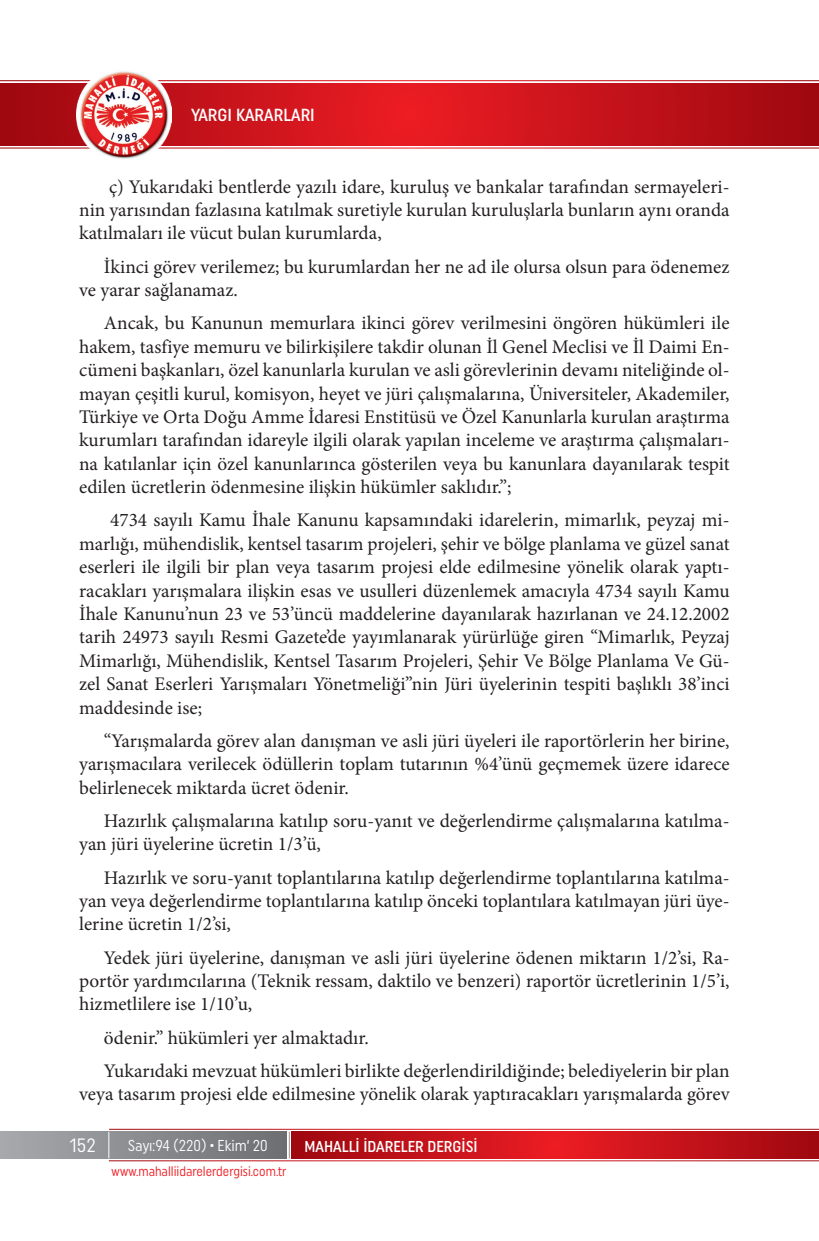
<style>
.page{position:relative;width:819px;height:1241px;background:#fff}
.page>*{position:absolute;margin:0;border:0;box-sizing:border-box;transform-origin:0 0}
.t1{font:19.25px/23.4px "Minion Pro";color:#231f20;text-align:justify}
.t2{font:19.25px "Uniform Condensed";color:#fff}
.t3{font:500 17.5px "Uniform Condensed";color:#fff}
.t4{font:500 15.75px "Uniform Condensed";color:#fff}
.t5{font:15.75px "Uniform Condensed";color:#fff;scale:.95 1}
.t6{font:13.83px "Uniform Condensed";color:#ee1d23;scale:.92 1}
</style>
<div class="page">
<svg style="left:0;top:83px;width:819px;height:62px;background:#c6121a"></svg>
<img style="left:76px;top:71px;width:96px;height:88px">
<div style="left:0;top:1131px;width:287px;height:27px;background:linear-gradient(to right,#a7a9ac,#6d6f71)"></div>
<svg style="left:292px;top:1131px;width:527px;height:27px;background:#c41219"></svg>
<svg style="left:289px;top:1131px;width:1px;height:27px"></svg>
<svg style="left:108px;top:1131px;width:1px;height:27px"></svg>
<p class="t3" style="left:191px;top:105px;width:125px">YARGI KARARLARI</p>
<p class="t1" style="left:79px;top:175px;width:652px;text-indent:30px">ç) Yukarıdaki bentlerde yazılı idare, kuruluş ve bankalar tarafından sermayeleri&shy;nin yarısından fazlasına katılmak suretiyle kurulan kuruluşlarla bunların aynı oranda katılmaları ile vücut bulan kurumlarda,</p>
<p class="t1" style="left:79px;top:255px;width:652px;text-indent:25px">İkinci görev verilemez; bu kurumlardan her ne ad ile olursa olsun para ödenemez ve yarar sağlanamaz.</p>
<p class="t1" style="left:79px;top:311px;width:652px;text-indent:25px">Ancak, bu Kanunun memurlara ikinci görev verilmesini öngören hükümleri ile hakem, tasfiye memuru ve bilirkişilere takdir olunan İl Genel Meclisi ve İl Daimi En&shy;cümeni başkanları, özel kanunlarla kurulan ve asli görevlerinin devamı niteliğinde ol&shy;mayan çeşitli kurul, komisyon, heyet ve jüri çalışmalarına, Üniversiteler, Akademiler, Türkiye ve Orta Doğu Amme İdaresi Enstitüsü ve Özel Kanunlarla kurulan araştırma kurumları tarafından idareyle ilgili olarak yapılan inceleme ve araştırma çalışmaları&shy;na katılanlar için özel kanunlarınca gösterilen veya bu kanunlara dayanılarak tespit edilen ücretlerin ödenmesine ilişkin hükümler saklıdır.”;</p>
<p class="t1" style="left:79px;top:508px;width:652px;text-indent:31px">4734 sayılı Kamu İhale Kanunu kapsamındaki idarelerin, mimarlık, peyzaj mi&shy;marlığı, mühendislik, kentsel tasarım projeleri, şehir ve bölge planlama ve güzel sanat eserleri ile ilgili bir plan veya tasarım projesi elde edilmesine yönelik olarak yaptı&shy;racakları yarışmalara ilişkin esas ve usulleri düzenlemek amacıyla 4734 sayılı Kamu İhale Kanunu’nun 23 ve 53’üncü maddelerine dayanılarak hazırlanan ve 24.12.2002 tarih 24973 sayılı Resmi Gazete’de yayımlanarak yürürlüğe giren “Mimarlık, Peyzaj Mimarlığı, Mühendislik, Kentsel Tasarım Projeleri, Şehir Ve Bölge Planlama Ve Gü&shy;zel Sanat Eserleri Yarışmaları Yönetmeliği”nin Jüri üyelerinin tespiti başlıklı 38’inci maddesinde ise;</p>
<p class="t1" style="left:79px;top:729px;width:652px;text-indent:25px">“Yarışmalarda görev alan danışman ve asli jüri üyeleri ile raportörlerin her birine, yarışmacılara verilecek ödüllerin toplam tutarının %4’ünü geçmemek üzere idarece belirlenecek miktarda ücret ödenir.</p>
<p class="t1" style="left:79px;top:809px;width:652px;text-indent:25px">Hazırlık çalışmalarına katılıp soru-yanıt ve değerlendirme çalışmalarına katılma&shy;yan jüri üyelerine ücretin 1/3’ü,</p>
<p class="t1" style="left:79px;top:865px;width:652px;text-indent:25px">Hazırlık ve soru-yanıt toplantılarına katılıp değerlendirme toplantılarına katılma&shy;yan veya değerlendirme toplantılarına katılıp önceki toplantılara katılmayan jüri üye&shy;lerine ücretin 1/2’si,</p>
<p class="t1" style="left:79px;top:945px;width:652px;text-indent:25px">Yedek jüri üyelerine, danışman ve asli jüri üyelerine ödenen miktarın 1/2’si, Ra&shy;portör yardımcılarına (Teknik ressam, daktilo ve benzeri) raportör ücretlerinin 1/5’i, hizmetlilere ise 1/10’u,</p>
<p class="t1" style="left:104px;top:1020px;width:627px;line-height:33.2px">ödenir.” hükümleri yer almaktadır.<br>Yukarıdaki mevzuat hükümleri birlikte değerlendirildiğinde; belediyelerin bir plan</p>
<p class="t1" style="left:79px;top:1082px;width:652px">veya tasarım projesi elde edilmesine yönelik olarak yaptıracakları yarışmalarda görev</p>
<p class="t2" style="left:69px;top:1133px;width:28px">152</p>
<p class="t5" style="left:128px;top:1136px;width:149px">Sayı:94 (220) • Ekim‘ 20</p>
<p class="t4" style="left:304px;top:1136px;width:175px">MAHALLİ İDARELER DERGİSİ</p>
<p class="t6" style="left:111px;top:1162px;width:192px">www.mahalliidarelerdergisi.com.tr</p>
</div>
